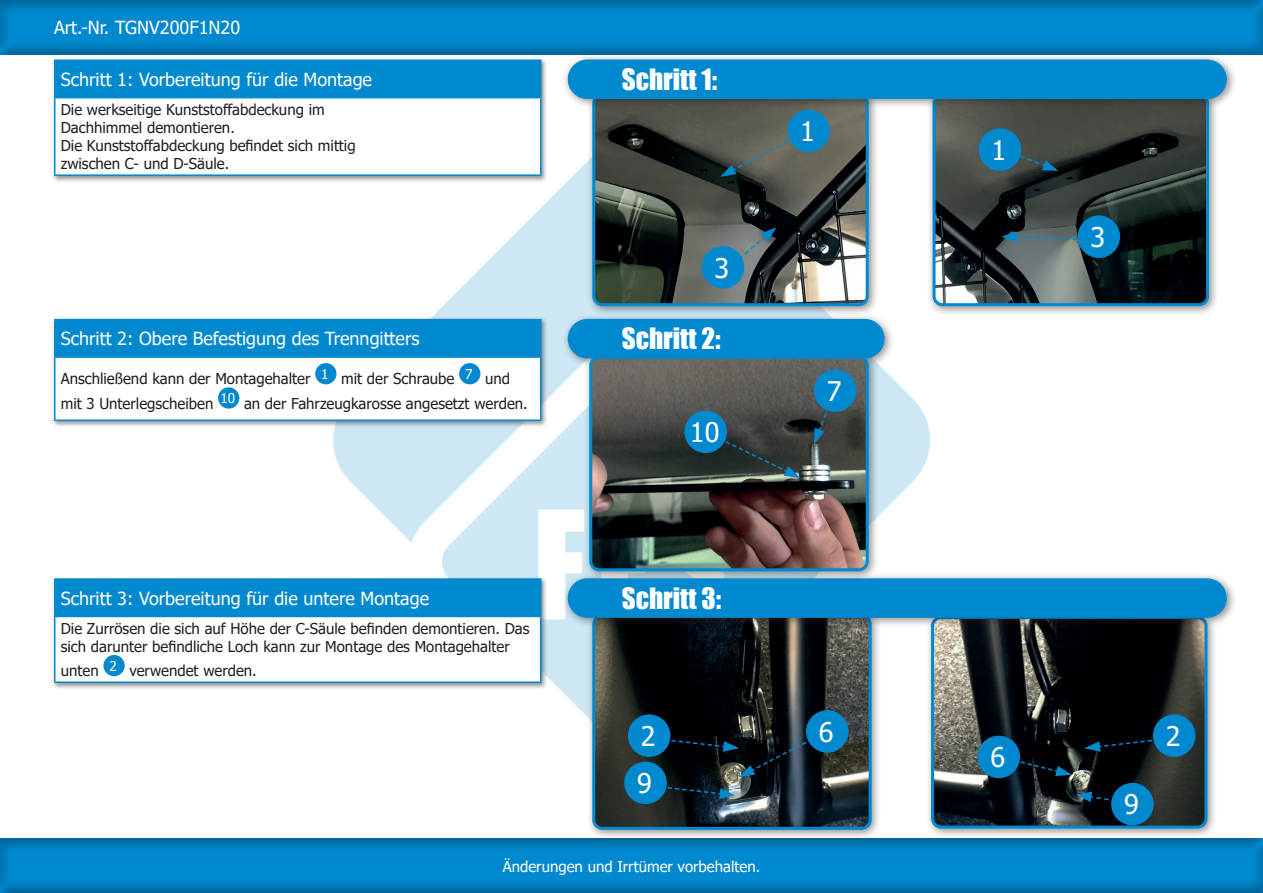
<style>
.page{position:relative;width:1263px;height:893px;background:#fff}
.page>*{position:absolute;margin:0;border:0;box-sizing:border-box;transform-origin:0 0}
.t1{font:27px "Impact";color:#fff}
.t2{font:27px "Tahoma";color:#fff}
.t3{font:18px "Tahoma";color:#fff}
.t4{font:15px/18px "Tahoma";color:#231f20}
.t5{font:15px "Tahoma";color:#fff}
</style>
<div class="page">
<img style="left:333px;top:163px;width:597px;height:553px">
<div style="left:0;top:837px;width:1263px;height:56px;background:#231f20;opacity:.5"></div>
<div style="left:0;top:0;width:1263px;height:55px;background:#231f20;opacity:.5"></div>
<div style="left:51px;top:57px;width:497px;height:126px;background:#231f20;opacity:.5"></div>
<div style="left:55px;top:60px;width:486px;height:38px;background:#0089cf"></div>
<div style="left:55px;top:98px;width:486px;height:77px;background:#fff"></div>
<hr style="left:54px;top:97px;width:487px;height:1px;background:#0089cf">
<hr style="left:54px;top:60px;width:487px;height:1px;background:#0089cf">
<hr style="left:54px;top:61px;width:2px;height:36px;background:#0089cf">
<hr style="left:54px;top:98px;width:2px;height:76px;background:#0089cf">
<hr style="left:540px;top:98px;width:1px;height:76px;background:#0089cf">
<hr style="left:54px;top:174px;width:487px;height:2px;background:#0089cf">
<div style="left:51px;top:316px;width:497px;height:112px;background:#231f20;opacity:.5"></div>
<div style="left:55px;top:320px;width:486px;height:37px;background:#0089cf"></div>
<div style="left:55px;top:357px;width:486px;height:63px;background:#fff"></div>
<hr style="left:54px;top:356px;width:487px;height:2px;background:#0089cf">
<hr style="left:54px;top:319px;width:487px;height:1px;background:#0089cf">
<hr style="left:54px;top:320px;width:2px;height:36px;background:#0089cf">
<hr style="left:54px;top:358px;width:2px;height:61px;background:#0089cf">
<hr style="left:540px;top:358px;width:1px;height:61px;background:#0089cf">
<hr style="left:54px;top:419px;width:487px;height:2px;background:#0089cf">
<div style="left:315px;top:363px;width:21px;height:21px;background:#0089cf;border-radius:50%"></div>
<div style="left:459px;top:363px;width:21px;height:21px;background:#0089cf;border-radius:50%"></div>
<div style="left:218px;top:387px;width:21px;height:22px;background:#0089cf;border-radius:50%"></div>
<div style="left:51px;top:576px;width:497px;height:114px;background:#231f20;opacity:.5"></div>
<div style="left:55px;top:579px;width:486px;height:37px;background:#0089cf"></div>
<div style="left:55px;top:616px;width:486px;height:66px;background:#fff"></div>
<hr style="left:54px;top:616px;width:487px;height:1px;background:#0089cf">
<hr style="left:54px;top:578px;width:487px;height:2px;background:#0089cf">
<hr style="left:54px;top:580px;width:2px;height:36px;background:#0089cf">
<hr style="left:54px;top:617px;width:2px;height:64px;background:#0089cf">
<hr style="left:540px;top:617px;width:1px;height:64px;background:#0089cf">
<hr style="left:54px;top:681px;width:487px;height:2px;background:#0089cf">
<div style="left:103px;top:655px;width:22px;height:21px;background:#0089cf;border-radius:50%"></div>
<div style="left:586px;top:87px;width:293px;height:229px;background:#231f20;opacity:.5"></div>
<img style="left:594px;top:110px;width:273px;height:195px">
<div style="left:592px;top:94px;width:277px;height:212px;border:3px solid #0089cf;border-radius:9px"></div>
<div style="left:926px;top:87px;width:293px;height:229px;background:#231f20;opacity:.5"></div>
<img style="left:934px;top:110px;width:273px;height:195px">
<div style="left:932px;top:94px;width:277px;height:212px;border:3px solid #0089cf;border-radius:9px"></div>
<div style="left:562px;top:53px;width:675px;height:57px;background:#231f20;opacity:.5"></div>
<div style="left:568px;top:60px;width:659px;height:39px;background:#0089cf;border-radius:20px"></div>
<svg style="left:718px;top:126px;width:97px;height:52px;background:#5b6058"></svg>
<div style="left:787px;top:110px;width:43px;height:42px;background:#0089cf;border-radius:50%"></div>
<svg style="left:1003px;top:148px;width:57px;height:24px"></svg>
<div style="left:979px;top:128px;width:42px;height:43px;background:#0089cf;border-radius:50%"></div>
<svg style="left:999px;top:231px;width:79px;height:12px"></svg>
<div style="left:1077px;top:215px;width:43px;height:43px;background:#0089cf;border-radius:50%"></div>
<svg style="left:730px;top:226px;width:48px;height:40px;background:#556267"></svg>
<div style="left:702px;top:246px;width:42px;height:43px;background:#0089cf;border-radius:50%"></div>
<div style="left:562px;top:313px;width:333px;height:269px;background:#231f20;opacity:.5"></div>
<img style="left:591px;top:360px;width:276px;height:210px">
<div style="left:589px;top:356px;width:280px;height:215px;border:3px solid #0089cf;border-radius:9px"></div>
<svg style="left:704px;top:430px;width:98px;height:49px;background:#35403d"></svg>
<div style="left:684px;top:411px;width:43px;height:42px;background:#0089cf;border-radius:50%"></div>
<svg style="left:813px;top:389px;width:23px;height:57px"></svg>
<div style="left:814px;top:369px;width:42px;height:43px;background:#0089cf;border-radius:50%"></div>
<div style="left:568px;top:319px;width:316px;height:39px;background:#0089cf;border-radius:20px"></div>
<div style="left:586px;top:608px;width:296px;height:232px;background:#231f20;opacity:.5"></div>
<img style="left:596px;top:628px;width:272px;height:198px">
<div style="left:592px;top:614px;width:280px;height:216px;border:3px solid #0089cf;border-radius:9px"></div>
<div style="left:925px;top:610px;width:293px;height:229px;background:#231f20;opacity:.5"></div>
<img style="left:932px;top:628px;width:274px;height:199px">
<div style="left:931px;top:616px;width:276px;height:213px;border:3px solid #0089cf;border-radius:9px"></div>
<div style="left:806px;top:710px;width:42px;height:43px;background:#0089cf;border-radius:50%"></div>
<div style="left:624px;top:762px;width:43px;height:42px;background:#0089cf;border-radius:50%"></div>
<svg style="left:630px;top:727px;width:204px;height:73px;background:#15303e"></svg>
<div style="left:628px;top:714px;width:42px;height:43px;background:#0089cf;border-radius:50%"></div>
<svg style="left:1082px;top:735px;width:108px;height:18px"></svg>
<div style="left:1153px;top:714px;width:42px;height:43px;background:#0089cf;border-radius:50%"></div>
<svg style="left:1073px;top:791px;width:42px;height:14px"></svg>
<div style="left:1111px;top:783px;width:43px;height:42px;background:#0089cf;border-radius:50%"></div>
<svg style="left:1006px;top:755px;width:68px;height:22px"></svg>
<div style="left:977px;top:736px;width:43px;height:42px;background:#0089cf;border-radius:50%"></div>
<div style="left:562px;top:572px;width:675px;height:56px;background:#231f20;opacity:.5"></div>
<div style="left:568px;top:578px;width:659px;height:40px;background:#0089cf;border-radius:20px"></div>
<p class="t3" style="left:54px;top:15px;width:188px">Art.-Nr. TGNV200F1N20</p>
<p class="t3" style="left:61px;top:67px;width:313px">Schritt 1: Vorbereitung für die Montage</p>
<p class="t4" style="left:61px;top:102px;width:296px">Die werkseitige Kunststoffabdeckung im Dachhimmel demontieren.<br>Die Kunststoffabdeckung befindet sich mittig zwischen C- und D-Säule.</p>
<p class="t3" style="left:61px;top:327px;width:360px">Schritt 2: Obere Befestigung des Trenngitters</p>
<p class="t4" style="left:61px;top:368px;width:469px;line-height:24.3px">Anschließend kann der Montagehalter <sup>1</sup> mit der Schraube <sup>7</sup> und mit 3 Unterlegscheiben <sup>10</sup> an der Fahrzeugkarosse angesetzt werden.</p>
<p class="t3" style="left:61px;top:586px;width:370px">Schritt 3: Vorbereitung für die untere Montage</p>
<p class="t4" style="left:61px;top:620px;width:470px">Die Zurrösen die sich auf Höhe der C-Säule befinden demontieren. Das sich darunter befindliche Loch kann zur Montage des Montagehalter</p>
<p class="t4" style="left:61px;top:663px;width:198px">unten <sup>2</sup> verwendet werden.</p>
<h1 class="t1" style="left:622px;top:58px;width:97px">Schritt 1:</h1>
<h1 class="t2" style="left:714px;top:250px;width:16px">3</h1>
<h1 class="t1" style="left:622px;top:318px;width:100px">Schritt 2:</h1>
<h1 class="t2" style="left:690px;top:414px;width:31px">10</h1>
<h1 class="t1" style="left:622px;top:577px;width:101px">Schritt 3:</h1>
<h1 class="t2" style="left:800px;top:113px;width:16px">1</h1>
<h1 class="t2" style="left:827px;top:373px;width:16px">7</h1>
<h1 class="t2" style="left:991px;top:132px;width:16px">1</h1>
<h1 class="t2" style="left:1090px;top:219px;width:16px">3</h1>
<h1 class="t2" style="left:819px;top:714px;width:16px">6</h1>
<h1 class="t2" style="left:641px;top:718px;width:16px">2</h1>
<h1 class="t2" style="left:1166px;top:718px;width:16px">2</h1>
<h1 class="t2" style="left:990px;top:739px;width:16px">6</h1>
<h1 class="t2" style="left:637px;top:765px;width:16px">9</h1>
<h1 class="t2" style="left:1124px;top:786px;width:16px">9</h1>
<p class="t5" style="left:503px;top:856px;width:259px">Änderungen und Irrtümer vorbehalten.</p>
</div>
